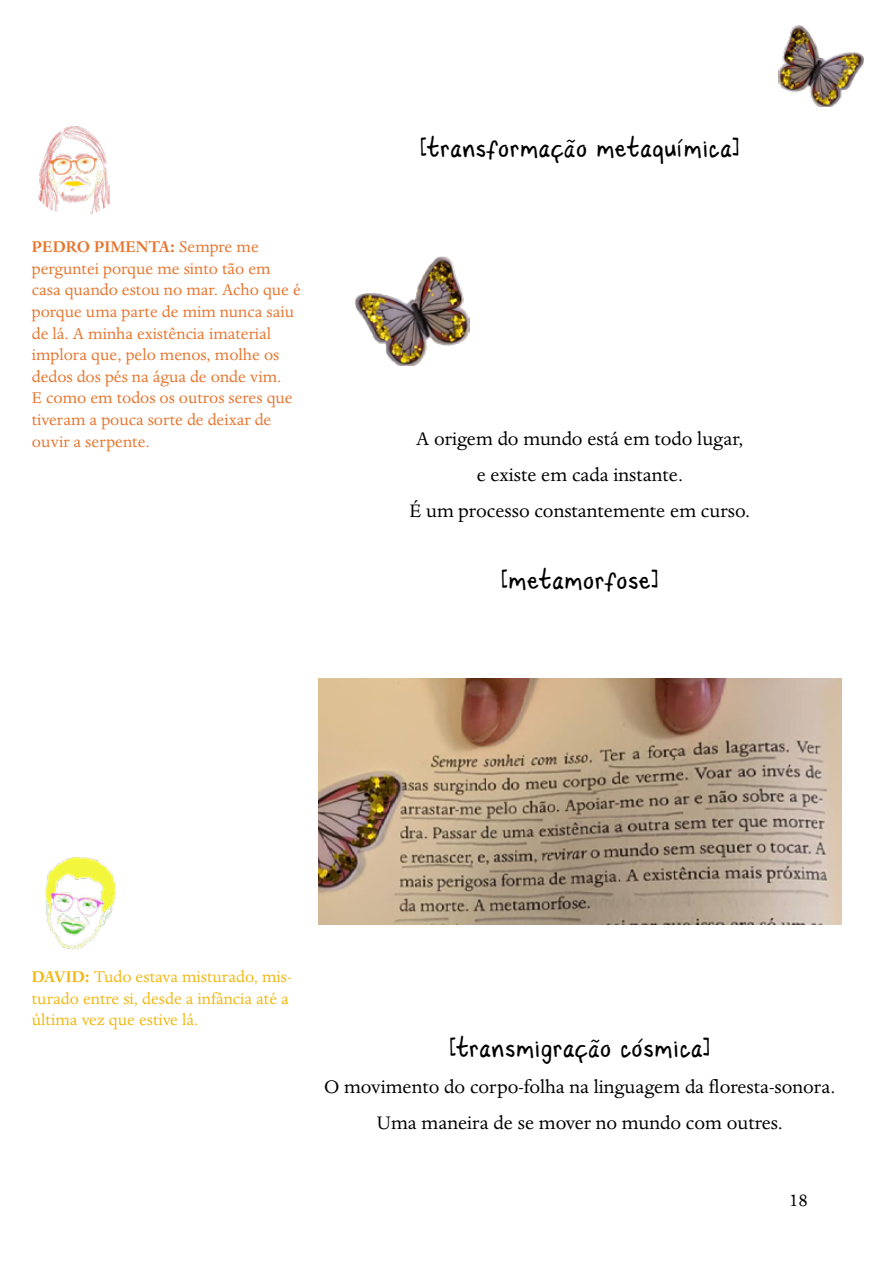
<style>
.page{position:relative;width:893px;height:1263px;background:#fff}
.page>*{position:absolute;margin:0;border:0;box-sizing:border-box;transform-origin:0 0}
.t1{font:22.5px "Dantestui 2";color:#000}
.t2{font:21px/36px "Dante";color:#000;text-align:center}
.t3{font:18px/21.6px "Dante";color:#e7752e}
.t4{font:18px/21.6px "Dante";color:#f2b711}
.s1{font-weight:700}
</style>
<div class="page">
<img style="left:38px;top:126px;width:73px;height:89px">
<img style="left:318px;top:678px;width:523px;height:247px">
<img style="left:45px;top:856px;width:70px;height:94px">
<img style="left:355px;top:256px;width:115px;height:110px">
<img style="left:778px;top:25px;width:85px;height:81px">
<p class="t3" style="left:32px;top:236px;width:271px"><span class="s1">PEDRO PIMENTA:</span> Sempre me perguntei porque me sinto tão em casa quando estou no mar. Acho que é porque uma parte de mim nunca saiu de lá. A minha existência imaterial implora que, pelo menos, molhe os dedos dos pés na água de onde vim.<br>E como em todos os outros seres que tiveram a pouca sorte de deixar de ouvir a serpente.</p>
<p class="t1" style="left:420px;top:131px;width:320px">[transformação metaquímica]</p>
<p class="t2" style="left:409px;top:421px;width:342px">A origem do mundo está em todo lugar, e existe em cada instante.<br>É um processo constantemente em curso.</p>
<p class="t1" style="left:502px;top:563px;width:158px">[metamorfose]</p>
<p class="t4" style="left:32px;top:966px;width:261px"><span class="s1">DAVID:</span> Tudo estava misturado, mis&shy;turado entre si, desde a infância até a última vez que estive lá.</p>
<p class="t1" style="left:450px;top:1031px;width:262px">[transmigração cósmica]</p>
<p class="t2" style="left:324px;top:1069px;width:513px">O movimento do corpo-folha na linguagem da floresta-sonora.<br>Uma maneira de se mover no mundo com outres.</p>
<p class="t2" style="left:789px;top:1182px;width:20px">18</p>
</div>
